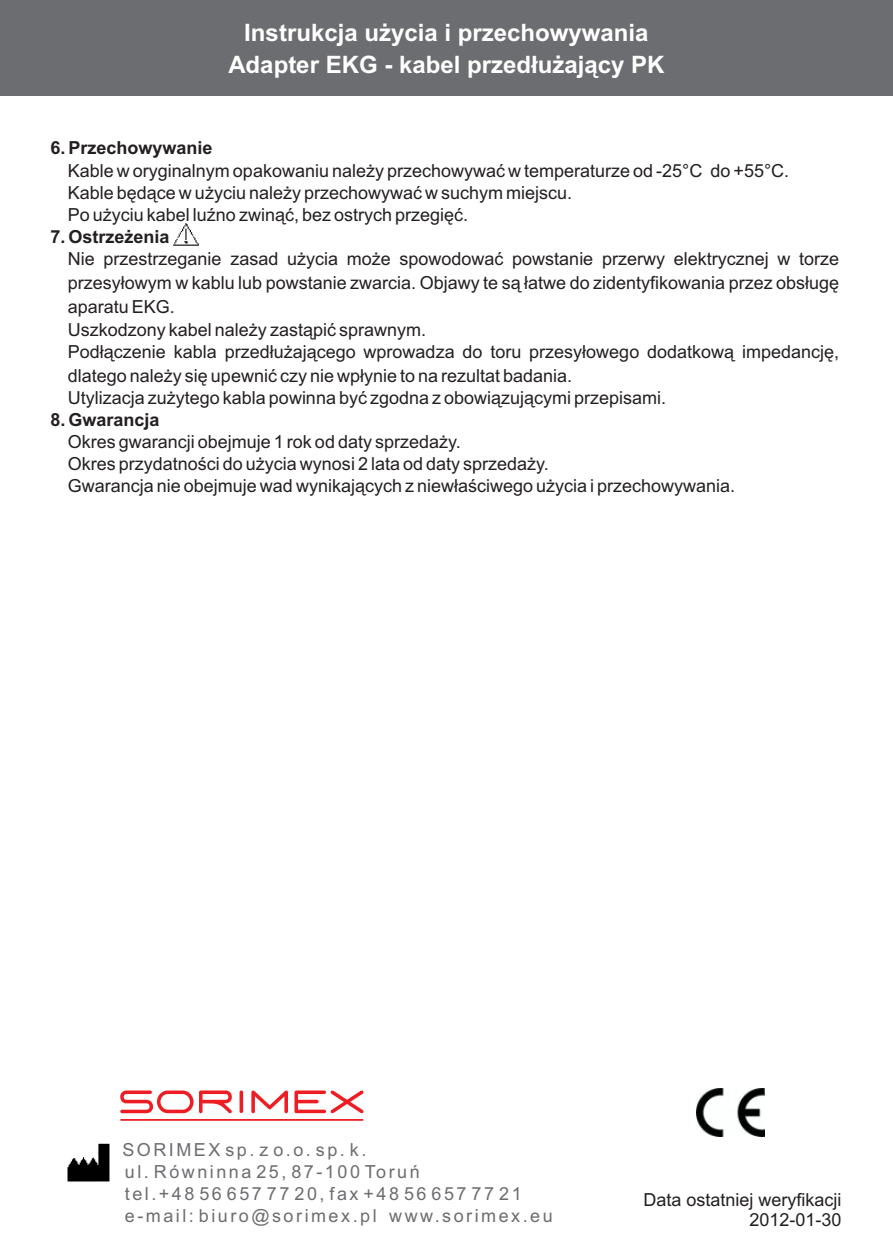
<style>
.page{position:relative;width:893px;height:1259px;background:#fff}
.page>*{position:absolute;margin:0;border:0;box-sizing:border-box;transform-origin:0 0}
.t1{font:700 24px/32.1px "Arial";color:#fff;text-align:center}
.t2{font:18px/22.2px "Arial";color:#231f20}
.t3{font:18px/22.2px "Arial";letter-spacing:.14em;color:#6c6d70}
.t4{font:700 18px "Arial";color:#231f20}
</style>
<div class="page">
<div style="left:0;top:0;width:893px;height:96px;background:#6c6d70"></div>
<hr style="left:240px;top:1090px;width:3px;height:23px;background:#ee1d23;border-radius:2px">
<svg style="left:251px;top:1090px;width:37px;height:23px"></svg>
<hr style="left:120px;top:1119px;width:243px;height:1px;background:#ee1d23">
<svg style="left:120px;top:1090px;width:112px;height:23px"></svg>
<svg style="left:294px;top:1090px;width:70px;height:23px"></svg>
<img style="left:67px;top:1143px;width:43px;height:39px">
<img style="left:696px;top:1088px;width:68px;height:49px">
<img style="left:173px;top:223px;width:26px;height:23px">
<h1 class="t1" style="left:228px;top:19px;width:438px">Instrukcja u¿ycia i przechowywania<br>Adapter EKG - kabel przed³u¿aj¹cy PK</h1>
<p class="t4" style="left:50px;top:141px;width:164px">6. Przechowywanie</p>
<p class="t2" style="left:68px;top:161px;width:723px">Kable w oryginalnym opakowaniu nale¿y przechowywaæ w temperaturze od -25°C do +55°C.<br>Kable bêd¹ce w u¿yciu nale¿y przechowywaæ w suchym miejscu.<br>Po u¿yciu kabel luŸno zwin¹æ, bez ostrych przegiêæ.</p>
<p class="t4" style="left:50px;top:230px;width:121px">7. Ostrze¿enia</p>
<p class="t2" style="left:68px;top:248px;width:773px;line-height:24px;text-align:justify">Nie przestrzeganie zasad u¿ycia mo¿e spowodowaæ powstanie przerwy elektrycznej w torze przesy³owym w kablu lub powstanie zwarcia. Objawy te s¹ ³atwe do zidentyfikowania przez obs³ugê aparatu EKG.</p>
<p class="t2" style="left:68px;top:320px;width:773px">Uszkodzony kabel nale¿y zast¹piæ sprawnym.<br>Pod³¹czenie kabla przed³u¿aj¹cego wprowadza do toru przesy³owego dodatkow¹ impedancjê,</p>
<p class="t2" style="left:68px;top:366px;width:600px">dlatego nale¿y siê upewniæ czy nie wp³ynie to na rezultat badania.<br>Utylizacja zu¿ytego kabla powinna byæ zgodna z obowi¹zuj¹cymi przepisami.</p>
<p class="t4" style="left:50px;top:413px;width:111px">8. Gwarancja</p>
<p class="t2" style="left:68px;top:432px;width:669px">Okres gwarancji obejmuje 1 rok od daty sprzeda¿y.<br>Okres przydatnoœci do u¿ycia wynosi 2 lata od daty sprzeda¿y.<br>Gwarancja nie obejmuje wad wynikaj¹cych z niew³aœciwego u¿ycia i przechowywania.</p>
<p class="t3" style="left:122px;top:1140px;width:432px">SORIMEX sp. z o.o. sp. k.<br>ul. Równinna 25, 87-100 Toruñ<br>tel.+48 56 657 77 20, fax +48 56 657 77 21 e-mail: biuro@sorimex.pl www.sorimex.eu</p>
<p class="t2" style="left:643px;top:1191px;width:200px;line-height:20.1px;text-align:right">Data ostatniej wery?kacji<br>2012-01-30</p>
</div>
